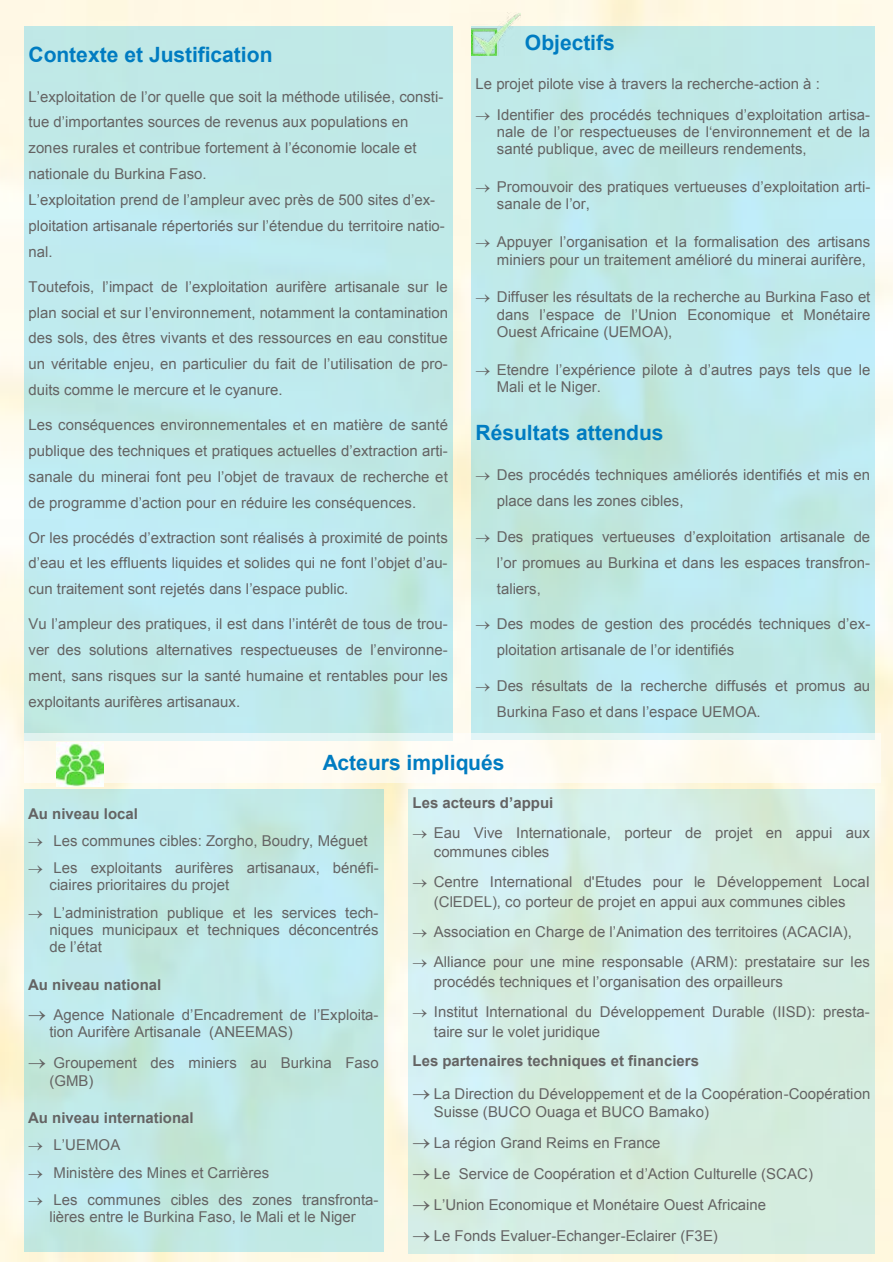
<style>
.page{position:relative;width:893px;height:1263px;background:#fff}
.page>*{position:absolute;margin:0;border:0;box-sizing:border-box;transform-origin:0 0}
.t1{font:700 21px "Arial";color:#007cc1}
.t2{font:15px/26px "Arial";color:#646363}
.t3{font:700 15px "Arial";color:#646363}
</style>
<div class="page">
<div style="left:471px;top:26px;width:404px;height:713px;background:#00baee;opacity:.25"></div>
<div style="left:24px;top:27px;width:429px;height:714px;background:#c0eaea"></div>
<div style="left:24px;top:789px;width:359px;height:463px;background:#00baee;opacity:.24"></div>
<div style="left:408px;top:789px;width:467px;height:464px;background:#00baee;opacity:.17"></div>
<div style="left:24px;top:733px;width:856px;height:49px;background:#fff;opacity:.55"></div>
<img style="left:57px;top:742px;width:46px;height:45px">
<img style="left:471px;top:13px;width:50px;height:42px">
<svg style="left:476px;top:112px;width:14px;height:8px"></svg>
<svg style="left:476px;top:185px;width:14px;height:7px"></svg>
<svg style="left:476px;top:240px;width:14px;height:7px"></svg>
<svg style="left:476px;top:295px;width:14px;height:8px"></svg>
<svg style="left:476px;top:367px;width:14px;height:8px"></svg>
<svg style="left:476px;top:472px;width:14px;height:8px"></svg>
<svg style="left:476px;top:534px;width:14px;height:8px"></svg>
<svg style="left:476px;top:622px;width:14px;height:8px"></svg>
<svg style="left:476px;top:684px;width:14px;height:8px"></svg>
<svg style="left:29px;top:838px;width:13px;height:8px"></svg>
<svg style="left:29px;top:865px;width:13px;height:8px"></svg>
<svg style="left:29px;top:910px;width:13px;height:8px"></svg>
<svg style="left:29px;top:1010px;width:16px;height:10px"></svg>
<svg style="left:29px;top:1059px;width:16px;height:9px"></svg>
<svg style="left:29px;top:1142px;width:13px;height:8px"></svg>
<svg style="left:29px;top:1170px;width:13px;height:8px"></svg>
<svg style="left:29px;top:1197px;width:13px;height:8px"></svg>
<svg style="left:413px;top:830px;width:14px;height:8px"></svg>
<svg style="left:413px;top:880px;width:14px;height:8px"></svg>
<svg style="left:413px;top:930px;width:14px;height:7px"></svg>
<svg style="left:413px;top:960px;width:14px;height:7px"></svg>
<svg style="left:413px;top:1009px;width:14px;height:8px"></svg>
<svg style="left:413px;top:1090px;width:17px;height:9px"></svg>
<svg style="left:413px;top:1139px;width:17px;height:9px"></svg>
<svg style="left:413px;top:1170px;width:17px;height:9px"></svg>
<svg style="left:413px;top:1201px;width:17px;height:9px"></svg>
<svg style="left:413px;top:1232px;width:17px;height:9px"></svg>
<h1 class="t1" style="left:29px;top:41px;width:245px">Contexte et Justification</h1>
<p class="t2" style="left:29px;top:84px;width:418px">L’exploitation de l’or quelle que soit la méthode utilisée, consti&shy;tue d’importantes sources de revenus aux populations en zones rurales et contribue fortement à l’économie locale et nationale du Burkina Faso.<br>L’exploitation prend de l’ampleur avec près de 500 sites d’ex&shy;ploitation artisanale répertoriés sur l’étendue du territoire natio&shy;nal.</p>
<p class="t2" style="left:29px;top:274px;width:421px;text-align:justify">Toutefois, l’impact de l’exploitation aurifère artisanale sur le plan social et sur l’environnement, notamment la contamination des sols, des êtres vivants et des ressources en eau constitue un véritable enjeu, en particulier du fait de l’utilisation de pro&shy;duits comme le mercure et le cyanure.</p>
<p class="t2" style="left:29px;top:412px;width:421px;text-align:justify">Les conséquences environnementales et en matière de santé publique des techniques et pratiques actuelles d’extraction arti&shy;sanale du minerai font peu l’objet de travaux de recherche et de programme d’action pour en réduire les conséquences.</p>
<p class="t2" style="left:29px;top:524px;width:421px;text-align:justify">Or les procédés d’extraction sont réalisés à proximité de points d’eau et les effluents liquides et solides qui ne font l’objet d’au&shy;cun traitement sont rejetés dans l’espace public.</p>
<p class="t2" style="left:29px;top:611px;width:421px;text-align:justify">Vu l’ampleur des pratiques, il est dans l’intérêt de tous de trou&shy;ver des solutions alternatives respectueuses de l’environne&shy;ment, sans risques sur la santé humaine et rentables pour les exploitants aurifères artisanaux.</p>
<h1 class="t1" style="left:525px;top:29px;width:91px">Objectifs</h1>
<p class="t2" style="left:497px;top:69px;width:375px;line-height:30.5px;text-indent:-21px">Le projet pilote vise à travers la recherche-action à :<br>Identifier des procédés techniques d’exploitation artisa-</p>
<p class="t2" style="left:497px;top:123px;width:375px;line-height:17.2px">nale de l’or respectueuses de l‘environnement et de la santé publique, avec de meilleurs rendements,</p>
<p class="t2" style="left:497px;top:178px;width:375px;line-height:17.2px">Promouvoir des pratiques vertueuses d’exploitation arti&shy;sanale de l’or,</p>
<p class="t2" style="left:497px;top:233px;width:375px;line-height:17.4px">Appuyer l’organisation et la formalisation des artisans miniers pour un traitement amélioré du minerai aurifère,</p>
<p class="t2" style="left:497px;top:289px;width:375px;line-height:17.2px;text-align:justify">Diffuser les résultats de la recherche au Burkina Faso et dans l’espace de l’Union Economique et Monétaire Ouest Africaine (UEMOA),</p>
<p class="t2" style="left:497px;top:361px;width:375px;line-height:17.2px">Etendre l’expérience pilote à d’autres pays tels que le<br>Mali et le Niger.</p>
<h1 class="t1" style="left:476px;top:418px;width:189px">Résultats attendus</h1>
<p class="t2" style="left:497px;top:462px;width:375px">Des procédés techniques améliorés identifiés et mis en place dans les zones cibles,</p>
<p class="t2" style="left:497px;top:524px;width:375px;text-align:justify">Des pratiques vertueuses d’exploitation artisanale de l’or promues au Burkina et dans les espaces transfron&shy;taliers,</p>
<p class="t2" style="left:497px;top:611px;width:375px">Des modes de gestion des procédés techniques d’ex&shy;ploitation artisanale de l’or identifiés</p>
<p class="t2" style="left:497px;top:673px;width:375px">Des résultats de la recherche diffusés et promus au<br>Burkina Faso et dans l’espace UEMOA.</p>
<h1 class="t1" style="left:323px;top:749px;width:183px">Acteurs impliqués</h1>
<p class="t3" style="left:28px;top:804px;width:111px">Au niveau local</p>
<p class="t2" style="left:54px;top:827px;width:327px;line-height:27.3px">Les communes cibles: Zorgho, Boudry, Méguet<br>Les exploitants aurifères artisanaux, bénéfi-</p>
<p class="t2" style="left:50px;top:872px;width:331px;line-height:27.2px">ciaires prioritaires du projet<br>L’administration publique et les services tech-</p>
<p class="t2" style="left:50px;top:921px;width:331px;line-height:17.1px">niques municipaux et techniques déconcentrés de l’état</p>
<p class="t3" style="left:28px;top:974px;width:135px">Au niveau national</p>
<p class="t2" style="left:50px;top:1005px;width:331px;line-height:17.9px">Agence Nationale d’Encadrement de l’Exploita&shy;tion Aurifère Artisanale (ANEEMAS)</p>
<p class="t2" style="left:50px;top:1054px;width:331px;line-height:17.9px">Groupement des miniers au Burkina Faso (GMB)</p>
<p class="t3" style="left:28px;top:1108px;width:167px">Au niveau international</p>
<p class="t2" style="left:54px;top:1131px;width:326px;line-height:27.3px">L’UEMOA<br>Ministère des Mines et Carrières<br>Les communes cibles des zones transfronta-</p>
<p class="t2" style="left:50px;top:1204px;width:308px">lières entre le Burkina Faso, le Mali et le Niger</p>
<p class="t3" style="left:413px;top:792px;width:142px">Les acteurs d’appui</p>
<p class="t2" style="left:434px;top:823px;width:437px;line-height:19.8px">Eau Vive Internationale, porteur de projet en appui aux communes cibles</p>
<p class="t2" style="left:434px;top:872px;width:437px;line-height:19.8px">Centre International d'Etudes pour le Développement LocaI (ClEDEL), co porteur de projet en appui aux communes cibles</p>
<p class="t2" style="left:434px;top:917px;width:437px;line-height:30px">Association en Charge de l’Animation des territoires (ACACIA),<br>Alliance pour une mine responsable (ARM): prestataire sur les</p>
<p class="t2" style="left:434px;top:967px;width:437px;line-height:29.8px">procédés techniques et l’organisation des orpailleurs<br>Institut International du Développement Durable (IISD): presta-</p>
<p class="t2" style="left:434px;top:1019px;width:168px">taire sur le volet juridique</p>
<p class="t3" style="left:413px;top:1051px;width:288px">Les partenaires techniques et financiers</p>
<p class="t2" style="left:434px;top:1085px;width:438px;line-height:18px">La Direction du Développement et de la Coopération-Coopération<br>Suisse (BUCO Ouaga et BUCO Bamako)</p>
<p class="t2" style="left:434px;top:1127px;width:381px;line-height:31px">La région Grand Reims en France<br>Le Service de Coopération et d’Action Culturelle (SCAC)<br>L’Union Economique et Monétaire Ouest Africaine<br>Le Fonds Evaluer-Echanger-Eclairer (F3E)</p>
</div>
